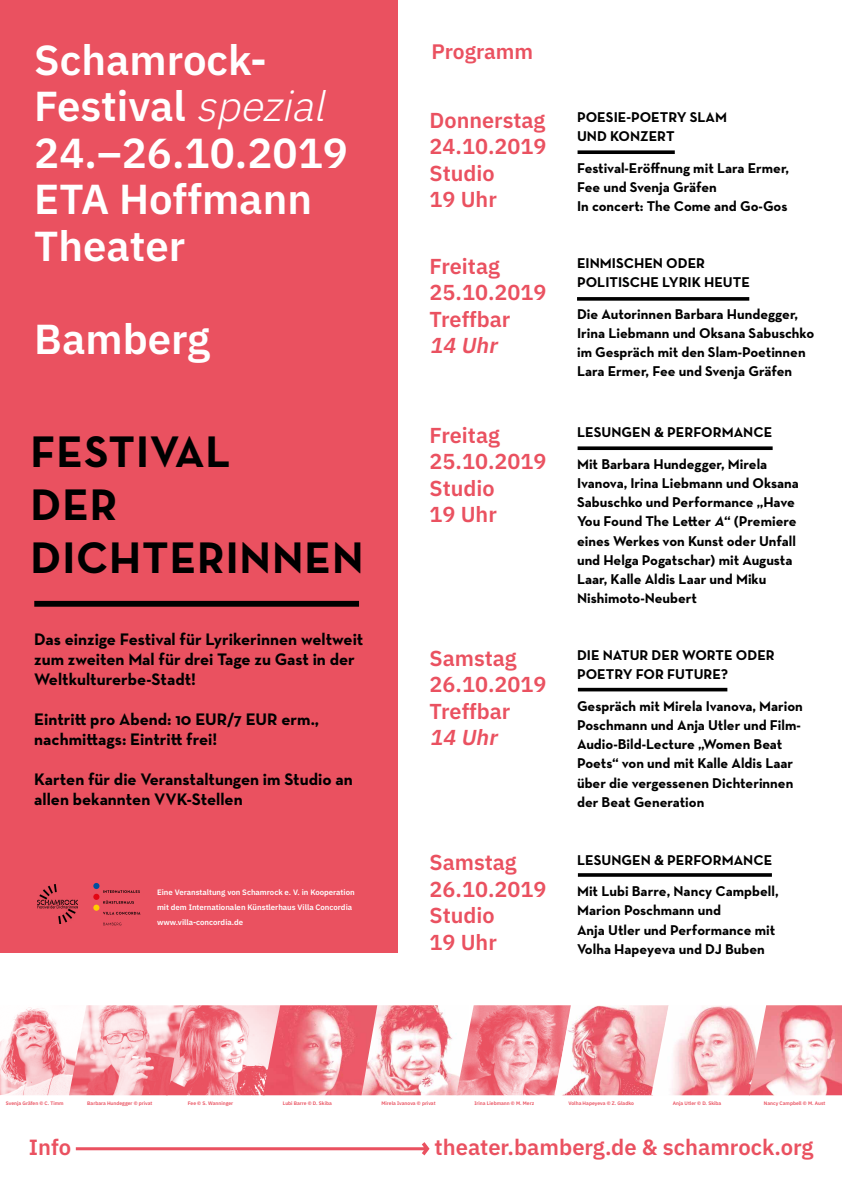
<style>
.page{position:relative;width:842px;height:1192px;background:#fff}
.page>*{position:absolute;margin:0;border:0;box-sizing:border-box;transform-origin:0 0}
.t1{font:700 44.95px/53.1px "Neutraface Text";color:#000}
.t2{font:600 41.9px/46.5px "IBM Plex Devanagari";color:#fff}
.t3{font:600 22px "IBM Plex Devanagari";color:#ea5160}
.t4{font:600 21.65px/26.4px "IBM Plex Devanagari";color:#ea5160}
.t5{font:italic 600 21.65px "IBM Plex Devanagari";color:#ea5160}
.t6{font:600 21px "IBM Plex Devanagari";color:#ea5160}
.t7{font:700 17px/19.9px "Neutraface Text";color:#000}
.t8{font:700 14.45px/19.2px "Neutraface Text";color:#000}
.t9{font:600 7.8px/15px "IBM Plex Devanagari";color:#fff}
.t10{font:600 5px "IBM Plex Devanagari";color:#ea5160}
.s1{font-weight:300;font-style:italic}
.s2{font-style:italic}
.s3{font-family:"Neutra Text"}
</style>
<div class="page">
<div style="left:0;top:0;width:398px;height:952px;background:#ea5160"></div>
<svg style="left:577px;top:150px;width:98px;height:4px"></svg>
<svg style="left:577px;top:297px;width:172px;height:4px"></svg>
<svg style="left:578px;top:446px;width:195px;height:4px"></svg>
<hr style="left:578px;top:688px;width:149px;height:3px;background:#000">
<svg style="left:578px;top:873px;width:194px;height:4px"></svg>
<img style="left:377px;top:1005px;width:79px;height:90px">
<img style="left:456px;top:1005px;width:98px;height:90px">
<img style="left:554px;top:1005px;width:97px;height:90px">
<img style="left:651px;top:1005px;width:98px;height:90px">
<img style="left:749px;top:1005px;width:93px;height:90px">
<img style="left:183px;top:1005px;width:80px;height:90px">
<img style="left:263px;top:1005px;width:114px;height:90px">
<img style="left:0;top:1007px;width:69px;height:88px">
<img style="left:69px;top:1005px;width:114px;height:90px">
<img style="left:37px;top:885px;width:41px;height:39px">
<svg style="left:103px;top:923px;width:18px;height:2px"></svg>
<svg style="left:93px;top:883px;width:47px;height:32px"></svg>
<svg style="left:76px;top:1142px;width:353px;height:13px"></svg>
<div style="left:34px;top:601px;width:325px;height:6px;background:#000"></div>
<h2 class="t2" style="left:34px;top:39px;width:315px">Schamrock-<br>Festival <span class="s1">spezial<br></span>24.–26.10.2019<br>ETA Hoffmann<br>Theater</h2>
<h2 class="t2" style="left:34px;top:318px;width:177px">Bamberg</h2>
<h1 class="t1" style="left:31px;top:425px;width:49px">FESTI</h1>
<h1 class="t1" style="left:150px;top:425px;width:53px">VAL</h1>
<h1 class="t1" style="left:31px;top:478px;width:108px">DER<br>DICHTERINNEN</h1>
<p class="t7" style="left:34px;top:629px;width:331px">Das einzige Festival für Lyrikerinnen weltweit zum zweiten Mal für drei Tage zu Gast in der<br>Weltkulturerbe-Stadt!</p>
<p class="t7" style="left:34px;top:709px;width:173px">Eintritt pro Abend: 10 EUR</p>
<p class="t7" style="left:227px;top:709px;width:30px">/7 EUR</p>
<p class="t7" style="left:281px;top:709px;width:39px">erm.,</p>
<p class="t7" style="left:34px;top:729px;width:185px">nachmittags: Eintritt frei!</p>
<p class="t7" style="left:34px;top:769px;width:320px">Karten für die Veranstaltungen im Studio an allen bekannten VVK-Stellen</p>
<p class="t9" style="left:157px;top:885px;width:199px">Eine Veranstaltung von Schamrock e. V. in Kooperation mit dem Internationalen Künstlerhaus Villa Concordia www.villa-concordia.de</p>
<h3 class="t6" style="left:431px;top:36px;width:103px">Programm</h3>
<h3 class="t4" style="left:430px;top:108px;width:118px">Donnerstag<br>24.10.2019<br>Studio<br>19 Uhr</h3>
<p class="t8" style="left:577px;top:108px;width:152px">Poesie-Poetry Slam und konzert</p>
<p class="t8" style="left:577px;top:158px;width:214px">Festival-Eröffnung mit Lara Ermer,<br>Fee und Svenja Gräfen<br>In concert: The Come and Go-Gos</p>
<h3 class="t4" style="left:430px;top:254px;width:118px">Freitag<br>25.10.2019<br>Treffbar</h3>
<h3 class="t5" style="left:430px;top:330px;width:75px">14 Uhr</h3>
<p class="t8" style="left:577px;top:254px;width:174px">Einmischen oder<br>Politische Lyrik heute</p>
<p class="t8" style="left:577px;top:304px;width:239px">Die Autorinnen Barbara Hundegger, Irina Liebmann und Oksana Sabuschko im Gespräch mit den Slam-Poetinnen Lara Ermer, Fee und Svenja Gräfen</p>
<h3 class="t4" style="left:430px;top:423px;width:118px">Freitag<br>25.10.2019<br>Studio<br>19 Uhr</h3>
<p class="t8" style="left:577px;top:423px;width:10px">LESUN</p>
<p class="t8" style="left:621px;top:423px;width:91px">GEN &amp; PERFORMAN</p>
<p class="t8" style="left:577px;top:417px;width:195px;line-height:31.2px;text-align:right">CE<br>Mit Barbara Hundegger, Mirela</p>
<p class="t8" style="left:577px;top:473px;width:223px">Ivanova, Irina Liebmann und Oksana<br>Sabuschko und Performance „Have<br>You Found The Letter <span class="s2">A</span>“ (Premiere eines Werkes von Kunst oder Unfall und Helga Pogatschar) mit Augusta<br>Laar, Kalle Aldis Laar und Miku<br>Nishimoto-Neubert</p>
<h3 class="t4" style="left:430px;top:646px;width:118px">Samstag<br>26.10.2019<br>Treffbar</h3>
<h3 class="t5" style="left:430px;top:722px;width:75px">14 Uhr</h3>
<p class="t8" style="left:577px;top:646px;width:199px">Die Natur der Worte oder<br>Poetry for Future?</p>
<p class="t8" style="left:577px;top:696px;width:227px">Gespräch mit Mirela Ivanova, Marion<br>Poschmann und Anja Utler und Film-<br>Audio-Bild-Lecture „Women Beat<br>Poets“ von und mit Kalle Aldis Laar über die vergessenen Dichterinnen der Beat Generation</p>
<h3 class="t4" style="left:430px;top:850px;width:118px">Samstag<br>26.10.2019<br>Studio<br>19 Uhr</h3>
<p class="t8" style="left:577px;top:850px;width:10px">LESUN</p>
<p class="t8" style="left:621px;top:850px;width:91px">GEN &amp; PERFORMAN</p>
<p class="t8" style="left:577px;top:844px;width:203px;line-height:31.2px;text-indent:176px">CE mit lubi Barre, nancy Campbell<span class="s3">,</span></p>
<p class="t8" style="left:577px;top:901px;width:200px">marion Poschmann <span class="s3">und<br>Anja Utler</span> und Performance mit<br>Volha hapeyeva und dJ Buben</p>
<p class="t10" style="left:6px;top:1099px;width:59px">Svenja Gräfen © C. Timm</p>
<p class="t10" style="left:87px;top:1099px;width:67px">Barbara Hundegger © privat</p>
<p class="t10" style="left:188px;top:1099px;width:47px">Fee © S. Wanninger</p>
<p class="t10" style="left:283px;top:1099px;width:51px">Lubi Barre © D. Skiba</p>
<p class="t10" style="left:381px;top:1099px;width:56px">Mirela Ivanova © privat</p>
<p class="t10" style="left:474px;top:1099px;width:61px">Irina Liebmann © M. Merz</p>
<p class="t10" style="left:568px;top:1099px;width:67px">Volha Hapeyeva © Z. Gladko</p>
<p class="t10" style="left:673px;top:1099px;width:50px">Anja Utler © D. Skiba</p>
<p class="t10" style="left:764px;top:1099px;width:63px">Nancy Campbell © M. Aust</p>
<h3 class="t3" style="left:29px;top:1131px;width:44px">Info</h3>
<h3 class="t3" style="left:435px;top:1131px;width:380px">theater.bamberg.de &amp; schamrock.org</h3>
</div>
